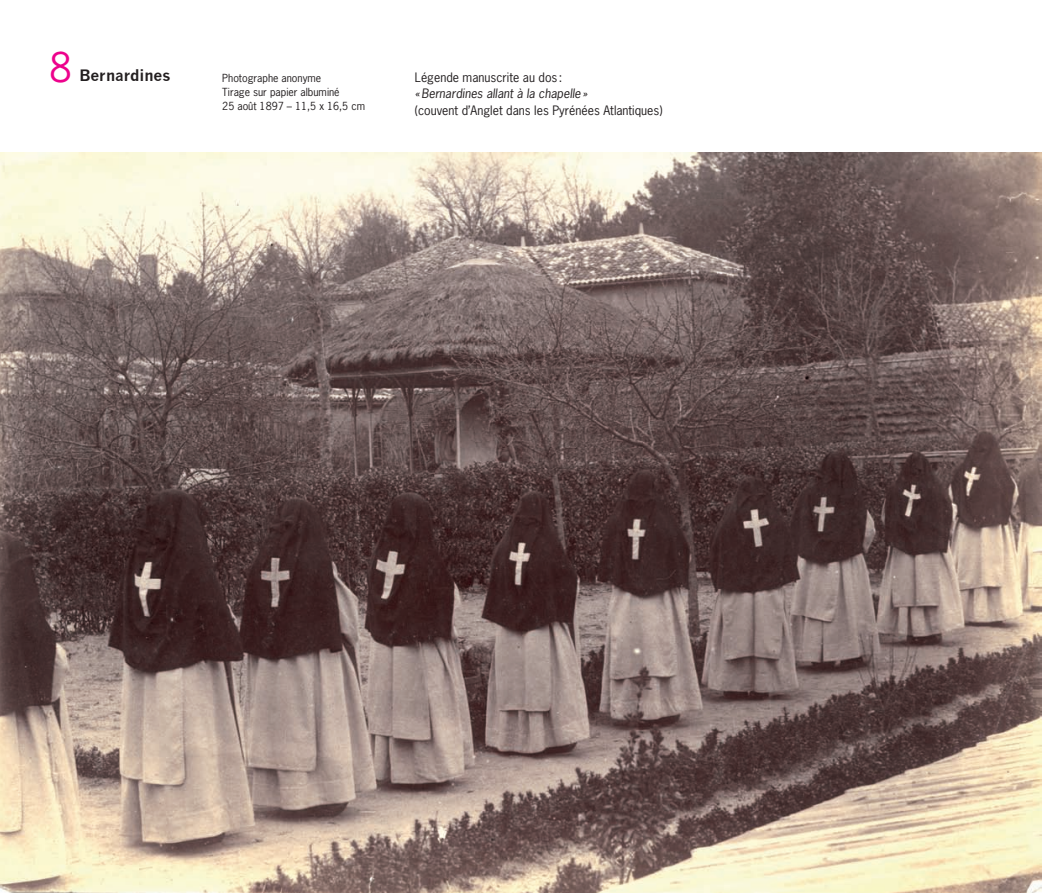
<style>
.page{position:relative;width:1042px;height:893px;background:#fff}
.page>*{position:absolute;margin:0;border:0;box-sizing:border-box;transform-origin:0 0}
.t1{font:38.5px "News Gothic";color:#ed028c}
.t2{font:700 15.4px "News Gothic";color:#231f20}
.t3{font:12.25px "News Gothic";color:#231f20}
.t4{font:italic 12.25px "News Gothic";color:#231f20}
.t5{font:10.5px/14px "News Gothic";color:#231f20}
</style>
<div class="page">
<img style="left:0;top:152px;width:1042px;height:741px">
<h1 class="t1" style="left:50px;top:42px;width:24px">8</h1>
<p class="t2" style="left:79px;top:66px;width:93px">Bernardines</p>
<p class="t5" style="left:222px;top:71px;width:144px">Photographe anonyme<br>Tirage sur papier albuminé<br>25 août 1897 – 11,5 x 16,5 cm</p>
<p class="t3" style="left:415px;top:69px;width:149px">Légende manuscrite au dos :</p>
<p class="t4" style="left:415px;top:86px;width:174px">«Bernardines allant à la chapelle»</p>
<p class="t3" style="left:415px;top:102px;width:249px">(couvent d’Anglet dans les Pyrénées Atlantiques)</p>
</div>
